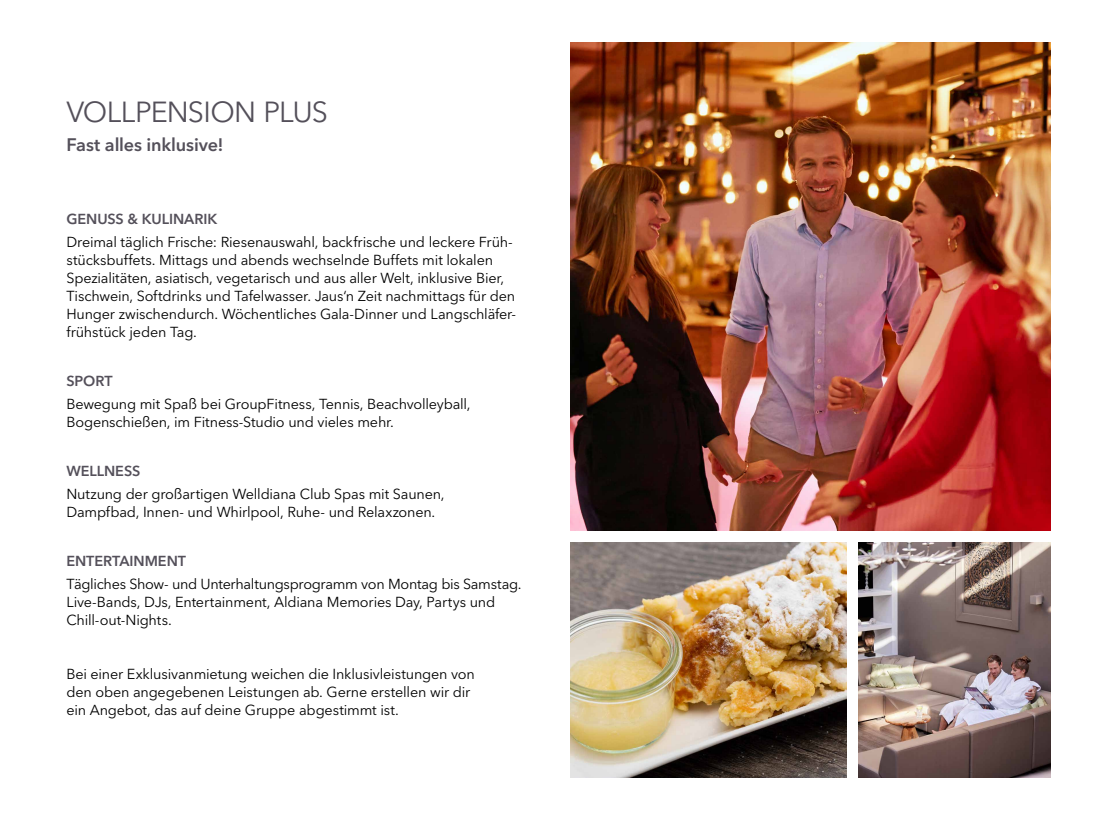
<style>
.page{position:relative;width:1093px;height:820px;background:#fff}
.page>*{position:absolute;margin:0;border:0;box-sizing:border-box;transform-origin:0 0}
.t1{font:28.8px "Avenir Next LT Pro";letter-spacing:-.03em;color:#54505a}
.t2{font:600 18px "Avenir Next LT Pro";letter-spacing:-.01em;color:#54505a}
.t3{font:14.4px/18px "Avenir Next LT Pro";letter-spacing:-.015em;color:#000}
.t4{font:600 14.4px "Avenir Next LT Pro";letter-spacing:-.005em;color:#54505a}
</style>
<div class="page">
<img style="left:570px;top:42px;width:480px;height:488px">
<img style="left:858px;top:542px;width:192px;height:235px">
<img style="left:570px;top:542px;width:276px;height:235px">
<h1 class="t1" style="left:66px;top:94px;width:263px">VOLLPENSION PLUS</h1>
<p class="t2" style="left:66px;top:133px;width:159px">Fast alles inklusive!</p>
<p class="t4" style="left:66px;top:210px;width:152px">GENUSS &amp; KULINARIK</p>
<p class="t3" style="left:66px;top:233px;width:451px">Dreimal täglich Frische: Riesenauswahl, backfrische und leckere Früh&shy;stücksbuffets. Mittags und abends wechselnde Buffets mit lokalen Spezialitäten, asiatisch, vegetarisch und aus aller Welt, inklusive Bier, Tischwein, Softdrinks und Tafelwasser. Jaus‘n Zeit nachmittags für den Hunger zwischendurch. Wöchentliches Gala-Dinner und Langschläfer&shy;frühstück jeden Tag.</p>
<p class="t4" style="left:66px;top:372px;width:48px">SPORT</p>
<p class="t3" style="left:66px;top:395px;width:406px">Bewegung mit Spaß bei GroupFitness, Tennis, Beachvolleyball,<br>Bogenschießen, im Fitness-Studio und vieles mehr.</p>
<p class="t4" style="left:66px;top:462px;width:75px">WELLNESS</p>
<p class="t3" style="left:66px;top:485px;width:380px">Nutzung der großartigen Welldiana Club Spas mit Saunen,<br>Dampfbad, Innen- und Whirlpool, Ruhe- und Relaxzonen.</p>
<p class="t4" style="left:66px;top:552px;width:121px">ENTERTAINMENT</p>
<p class="t3" style="left:66px;top:575px;width:457px">Tägliches Show- und Unterhaltungsprogramm von Montag bis Samstag.<br>Live-Bands, DJs, Entertainment, Aldiana Memories Day, Partys und<br>Chill-out-Nights.</p>
<p class="t3" style="left:66px;top:665px;width:410px">Bei einer Exklusivanmietung weichen die Inklusivleistungen von den oben angegebenen Leistungen ab. Gerne erstellen wir dir ein Angebot, das auf deine Gruppe abgestimmt ist.</p>
</div>
